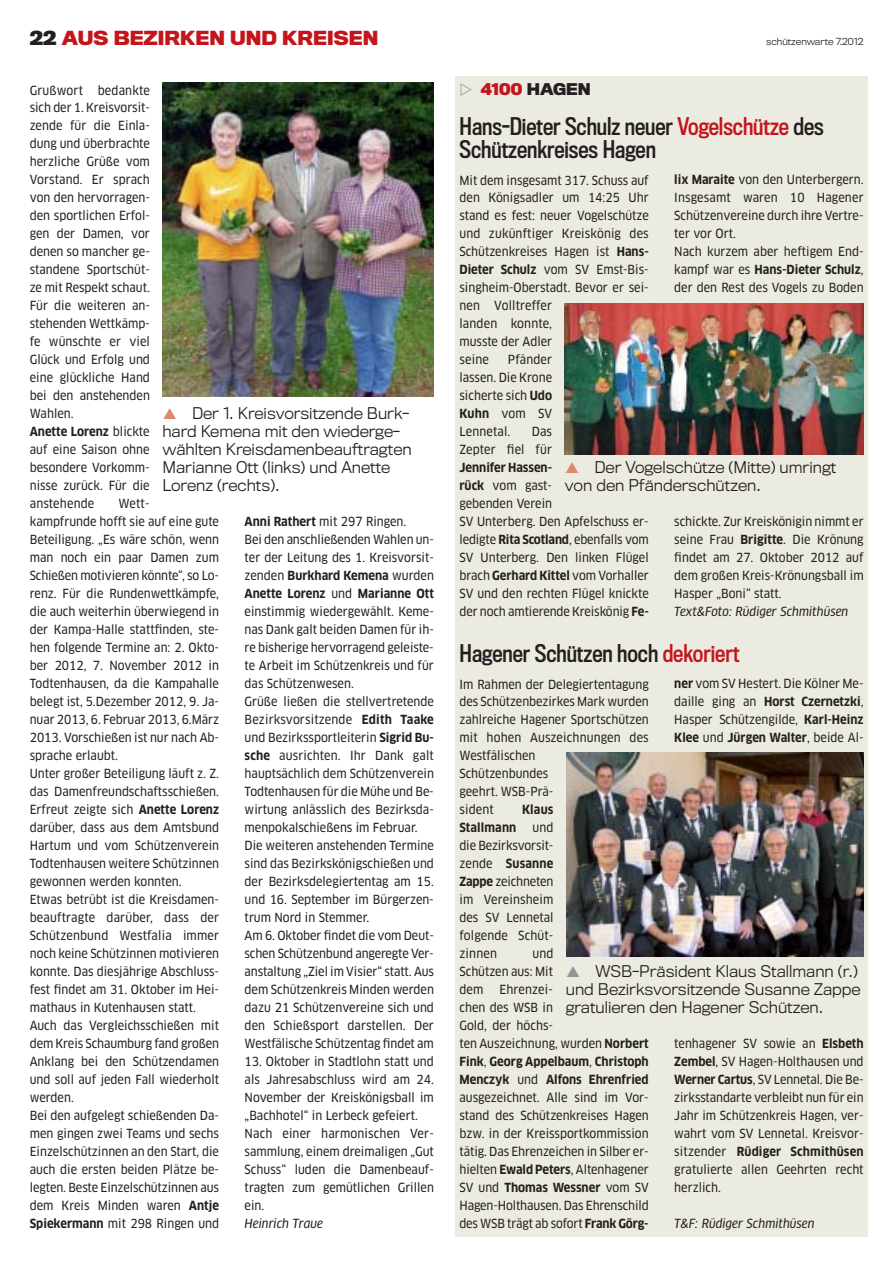
<style>
.page{position:relative;width:893px;height:1263px;background:#fff}
.page>*{position:absolute;margin:0;border:0;box-sizing:border-box;transform-origin:0 0}
.t1{font:22.5px/22.5px "Titling Gothic FB Cond Standard";color:#231f20}
.t2{font:700 18px "Titling Gothic FB Normal";color:#c4151c}
.t3{font:300 15px/18px "Titling Gothic FB Normal";color:#231f20}
.t4{font:700 15px "Titling Gothic FB Normal";color:#231f20}
.t5{font:12.3px/18px "Clan Pro Narr News";color:#231f20}
.t6{font:700 12.3px/18px "Clan Pro Narr";color:#231f20}
.t7{font:italic 12.3px "Clan Pro Narr News";color:#231f20}
.t8{font:300 9px "Titling Gothic FB Normal";color:#231f20}
.s1{color:#231f20}
.s2{color:#c4151c}
.s3{font-family:"Clan Pro Narr";font-weight:700}
.s4{font-family:"Clan Pro Narr News";font-weight:400}
</style>
<div class="page">
<div style="left:455px;top:77px;width:412px;height:1160px;background:#ecebe1"></div>
<img style="left:565px;top:303px;width:298px;height:152px">
<img style="left:566px;top:753px;width:297px;height:203px">
<img style="left:163px;top:82px;width:271px;height:315px">
<h2 class="t2" style="left:30px;top:31px;width:350px"><span class="s1">22</span> AUS BEZIRKEN UND KREISEN</h2>
<p class="t8" style="left:766px;top:38px;width:99px">schützenwarte 7.2012</p>
<p class="t4" style="left:480px;top:83px;width:111px"><span class="s2">4100</span> HAGEN</p>
<h1 class="t1" style="left:459px;top:116px;width:366px">Hans-Dieter Schulz neuer <span class="s2">Vogelschütze</span> des<br>Schützenkreises Hagen</h1>
<p class="t5" style="left:459px;top:172px;width:191px">Mit dem insgesamt 317. Schuss auf den Königsadler um 14:25 Uhr stand es fest: neuer Vogelschütze und zukünftiger Kreiskönig des<br>Schützenkreises Hagen ist <span class="s3">Hans-<br>Dieter Schulz</span> vom SV Emst-Bis&shy;singheim-Oberstadt. Bevor er sei&shy;nen Volltreffer<br>landen konnte,<br>musste der Adler<br>seine</p>
<p class="t5" style="left:30px;top:82px;width:122px;text-align:justify">Grußwort bedankte sich der 1. Kreisvorsit&shy;zende für die Einla&shy;dung und überbrachte herzliche Grüße vom Vorstand. Er sprach von den hervorragen&shy;den sportlichen Erfol&shy;gen der Damen, vor denen so mancher ge&shy;standene Sportschüt&shy;ze mit Respekt schaut.<br>Für die weiteren an&shy;stehenden Wettkämp&shy;fe wünschte er viel Glück und Erfolg und eine glückliche Hand bei den anstehenden Wahlen.</p>
<p class="t6" style="left:30px;top:424px;width:121px">Anette Lorenz <span class="s4">blickte</span></p>
<p class="t5" style="left:30px;top:442px;width:121px;text-align:justify">auf eine Saison ohne besondere Vorkomm&shy;nisse zurück. Für die anstehende</p>
<p class="t5" style="left:674px;top:172px;width:191px"><span class="s3">lix Maraite</span> von den Unterbergern.<br>Insgesamt waren 10 Hagener<br>Schützenvereine durch ihre Vertre&shy;ter vor Ort.<br>Nach kurzem aber heftigem End-</p>
<p class="t6" style="left:674px;top:262px;width:191px"><span class="s4">kampf war es</span> Hans-Dieter Schulz<span class="s4">,</span></p>
<p class="t5" style="left:674px;top:280px;width:191px">der den Rest des Vogels zu Boden</p>
<p class="t5" style="left:459px;top:352px;width:94px;text-align:justify;text-indent:48px">Pfänder lassen. Die Krone sicherte sich <span class="s3">Udo Kuhn</span> vom SV Lennetal.</p>
<p class="t3" style="left:162px;top:405px;width:251px;text-indent:30px">Der 1. Kreisvorsitzende Burk&shy;hard Kemena mit den wiederge&shy;wählten Kreisdamenbeauftragten<br>Marianne Ott (links) und Anette<br>Lorenz (rechts).</p>
<p class="t5" style="left:459px;top:424px;width:94px;text-align:right">Das<br>Zepter fiel für</p>
<p class="t6" style="left:459px;top:460px;width:94px">Jennifer Hassen-</p>
<p class="t5" style="left:459px;top:478px;width:191px"><span class="s3">rück</span> vom gast-<br>gebenden Verein<br>SV Unterberg. Den Apfelschuss er&shy;ledigte <span class="s3">Rita Scotland</span>, ebenfalls vom<br>SV Unterberg. Den linken Flügel brach <span class="s3">Gerhard Kittel</span> vom Vorhaller<br>SV und den rechten Flügel knickte der noch amtierende Kreiskönig <span class="s3">Fe-</span></p>
<p class="t3" style="left:565px;top:459px;width:273px;text-indent:30px">Der Vogelschütze (Mitte) umringt von den Pfänderschützen.</p>
<p class="t5" style="left:30px;top:496px;width:191px;text-indent:89px">Wett&shy;kampfrunde hofft sie auf eine gute<br>Beteiligung. „Es wäre schön, wenn man noch ein paar Damen zum<br>Schießen motivieren könnte“, so Lo&shy;renz. Für die Rundenwettkämpfe, die auch weiterhin überwiegend in der Kampa-Halle stattfinden, ste&shy;hen folgende Termine an: 2. Okto&shy;ber 2012, 7. November 2012 in<br>Todtenhausen, da die Kampahalle belegt ist, 5.Dezember 2012, 9. Ja&shy;nuar 2013, 6. Februar 2013, 6.März<br>2013. Vorschießen ist nur nach Ab&shy;sprache erlaubt.<br>Unter großer Beteiligung läuft z. Z. das Damenfreundschaftsschießen.<br>Erfreut zeigte sich <span class="s3">Anette Lorenz </span>darüber, dass aus dem Amtsbund<br>Hartum und vom Schützenverein<br>Todtenhausen weitere Schützinnen gewonnen werden konnten.<br>Etwas betrübt ist die Kreisdamen&shy;beauftragte darüber, dass der<br>Schützenbund Westfalia immer noch keine Schützinnen motivieren konnte. Das diesjährige Abschluss&shy;fest findet am 31. Oktober im Hei&shy;mathaus in Kutenhausen statt.<br>Auch das Vergleichsschießen mit dem Kreis Schaumburg fand großen<br>Anklang bei den Schützendamen und soll auf jeden Fall wiederholt werden.<br>Bei den aufgelegt schießenden Da&shy;men gingen zwei Teams und sechs<br>Einzelschützinnen an den Start, die auch die ersten beiden Plätze be&shy;legten. Beste Einzelschützinnen aus dem Kreis Minden waren <span class="s3">Antje<br>Spiekermann</span> mit 298 Ringen und</p>
<p class="t5" style="left:244px;top:514px;width:191px"><span class="s3">Anni Rathert</span> mit 297 Ringen.<br>Bei den anschließenden Wahlen un&shy;ter der Leitung des 1. Kreisvorsit-</p>
<p class="t6" style="left:244px;top:568px;width:191px"><span class="s4">zenden</span> Burkhard Kemena <span class="s4">wurden<br></span>Anette Lorenz <span class="s4">und</span> Marianne Ott</p>
<p class="t5" style="left:244px;top:604px;width:191px">einstimmig wiedergewählt. Keme&shy;nas Dank galt beiden Damen für ih&shy;re bisherige hervorragend geleiste&shy;te Arbeit im Schützenkreis und für das Schützenwesen.<br>Grüße ließen die stellvertretende Bezirksvorsitzende <span class="s3">Edith Taake </span>und Bezirkssportleiterin <span class="s3">Sigrid Bu&shy;sche</span> ausrichten. Ihr Dank galt hauptsächlich dem Schützenverein Todtenhausen für die Mühe und Be&shy;wirtung anlässlich des Bezirksda&shy;menpokalschießens im Februar.<br>Die weiteren anstehenden Termine sind das Bezirkskönigschießen und der Bezirksdelegiertentag am 15. und 16. September im Bürgerzen&shy;trum Nord in Stemmer.<br>Am 6. Oktober findet die vom Deut&shy;schen Schützenbund angeregte Ver&shy;anstaltung „Ziel im Visier“ statt. Aus dem Schützenkreis Minden werden dazu 21 Schützenvereine sich und den Schießsport darstellen. Der Westfälische Schützentag findet am</p>
<p class="t5" style="left:244px;top:1054px;width:191px">13. Oktober in Stadtlohn statt und als Jahresabschluss wird am 24.<br>November der Kreiskönigsball im „Bachhotel“ in Lerbeck gefeiert.<br>Nach einer harmonischen Ver&shy;sammlung, einem dreimaligen „Gut<br>Schuss“ luden die Damenbeauf&shy;tragten zum gemütlichen Grillen ein.</p>
<p class="t7" style="left:244px;top:1219px;width:80px">Heinrich Traue</p>
<p class="t5" style="left:674px;top:514px;width:191px;text-align:justify">schickte. Zur Kreiskönigin nimmt er seine Frau <span class="s3">Brigitte</span>. Die Krönung findet am 27. Oktober 2012 auf dem großen Kreis-Krönungsball im Hasper „Boni“ statt.</p>
<p class="t7" style="left:674px;top:607px;width:175px">Text&amp;Foto: Rüdiger Schmithüsen</p>
<h1 class="t1" style="left:459px;top:643px;width:282px">Hagener Schützen hoch <span class="s2">dekoriert</span></h1>
<p class="t5" style="left:459px;top:676px;width:191px">Im Rahmen der Delegiertentagung des Schützenbezirkes Mark wurden zahlreiche Hagener Sportschützen mit hohen Auszeichnungen des<br>Westfälischen<br>Schützenbundes<br>geehrt. WSB-Prä-<br>sident</p>
<p class="t5" style="left:674px;top:676px;width:191px"><span class="s3">ner</span> vom SV Hestert. Die Kölner Me-</p>
<p class="t6" style="left:674px;top:694px;width:191px"><span class="s4">daille ging an</span> Horst Czernetzki<span class="s4">,</span></p>
<p class="t5" style="left:674px;top:712px;width:191px">Hasper Schützengilde, <span class="s3">Karl-Heinz</span></p>
<p class="t6" style="left:674px;top:730px;width:191px">Klee <span class="s4">und</span> Jürgen Walter<span class="s4">, beide Al-</span></p>
<p class="t6" style="left:522px;top:802px;width:33px">Klaus</p>
<p class="t5" style="left:459px;top:820px;width:95px;text-align:right">und<br>die Bezirksvorsit-</p>
<p class="t6" style="left:459px;top:856px;width:95px"><span class="s4">zende</span> Susanne</p>
<p class="t5" style="left:459px;top:874px;width:95px;text-align:justify"><span class="s3">Zappe</span> zeichneten im Vereinsheim des SV Lennetal folgende Schüt&shy;zinnen</p>
<p class="t6" style="left:459px;top:820px;width:58px">Stallmann</p>
<p class="t5" style="left:459px;top:946px;width:95px;text-align:justify;text-indent:73px">und Schützen aus: Mit dem</p>
<p class="t3" style="left:566px;top:963px;width:296px;text-indent:30px">WSB-Präsident Klaus Stallmann (r.) und Bezirksvorsitzende Susanne Zappe gratulieren den Hagener Schützen.</p>
<p class="t5" style="left:459px;top:982px;width:191px;text-indent:40px">Ehrenzei-<br>chen des WSB in<br>Gold, der höchs-<br>ten Auszeichnung, wurden <span class="s3">Norbert</span></p>
<p class="t6" style="left:459px;top:1054px;width:191px">Fink<span class="s4">,</span> Georg Appelbaum<span class="s4">,</span> Christoph<br>Menczyk <span class="s4">und</span> Alfons Ehrenfried</p>
<p class="t5" style="left:459px;top:1090px;width:191px;text-align:justify">ausgezeichnet. Alle sind im Vor&shy;stand des Schützenkreises Hagen bzw. in der Kreissportkommission tätig. Das Ehrenzeichen in Silber er&shy;hielten <span class="s3">Ewald Peters</span>, Altenhagener</p>
<p class="t6" style="left:459px;top:1180px;width:191px"><span class="s4">SV und</span> Thomas Wessner <span class="s4">vom SV</span></p>
<p class="t5" style="left:459px;top:1198px;width:191px">Hagen-Holthausen. Das Ehrenschild des WSB trägt ab sofort <span class="s3">Frank Görg-</span></p>
<p class="t5" style="left:674px;top:1036px;width:191px;text-align:justify">tenhagener SV sowie an <span class="s3">Elsbeth Zembel</span>, SV Hagen-Holthausen und <span class="s3">Werner Cartus</span>, SV Lennetal. Die Be&shy;zirksstandarte verbleibt nun für ein Jahr im Schützenkreis Hagen, ver&shy;wahrt vom SV Lennetal. Kreisvor-</p>
<p class="t6" style="left:674px;top:1144px;width:191px"><span class="s4">sitzender</span> Rüdiger Schmithüsen</p>
<p class="t5" style="left:674px;top:1162px;width:191px">gratulierte allen Geehrten recht herzlich.</p>
<p class="t7" style="left:674px;top:1219px;width:142px">T&amp;F: Rüdiger Schmithüsen</p>
</div>
